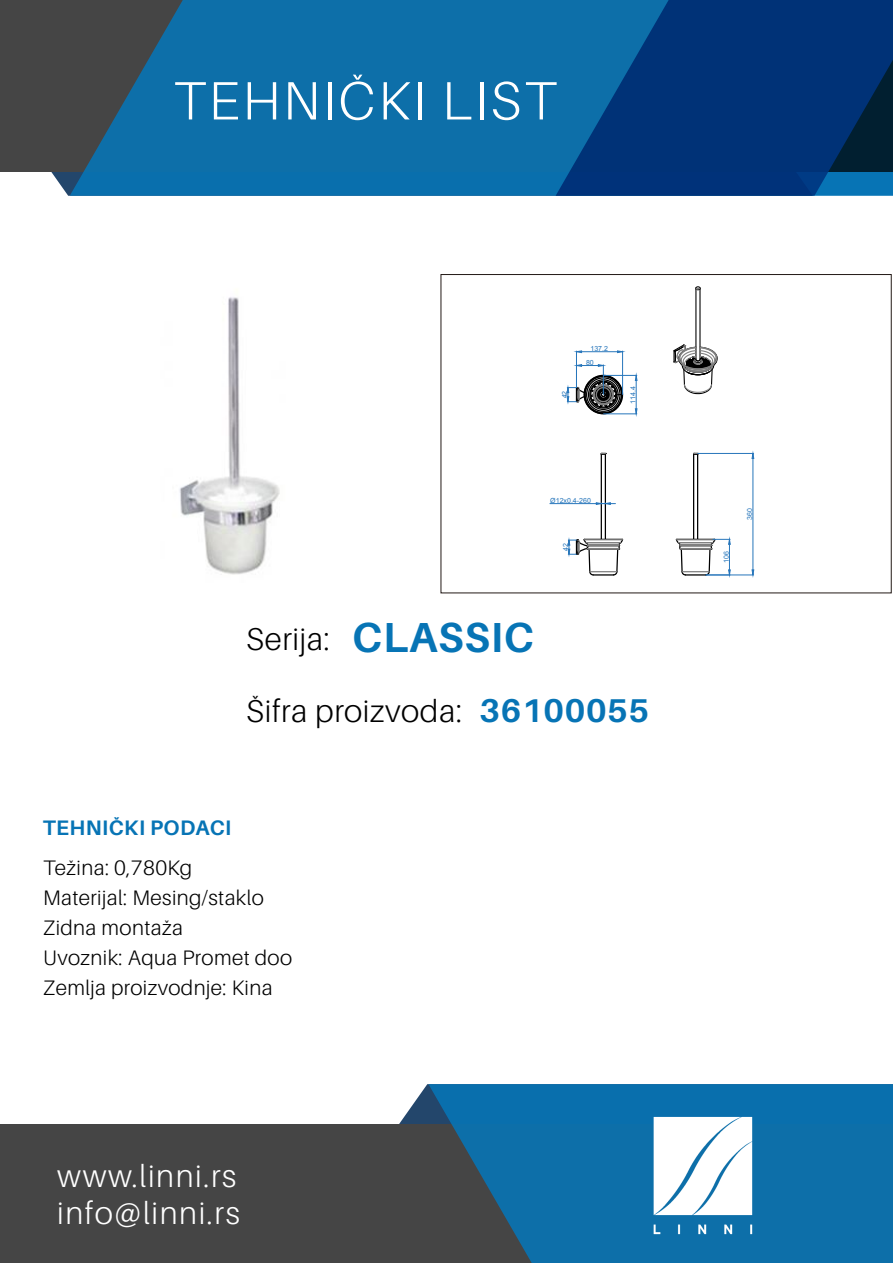
<style>
.page{position:relative;width:893px;height:1263px;background:#fff}
.page>*{position:absolute;margin:0;border:0;box-sizing:border-box;transform-origin:0 0}
.t1{font:300 54px "Aileron";letter-spacing:.05em;color:#fff}
.t2{font:700 42px "Aileron";letter-spacing:.02em;color:#0774b5}
.t3{font:700 33px "Aileron";letter-spacing:.02em;color:#0774b5}
.t4{font:300 31.5px/37.8px "Aileron";letter-spacing:.05em;color:#fff}
.t5{font:300 31.5px "Aileron";letter-spacing:.02em;color:#000}
.t6{font:300 21px/30px "Aileron";letter-spacing:.02em;color:#000}
.t7{font:700 21px "Aileron";letter-spacing:.02em;color:#0774b5}
.t8{font:7.05px "Arial";color:#2776bb}
</style>
<div class="page">
<svg style="left:294px;top:1084px;width:134px;height:41px"></svg>
<div style="left:0;top:1125px;width:893px;height:138px;background:#454545"></div>
<svg style="left:428px;top:1084px;width:465px;height:179px;fill:#0d6fa9"></svg>
<div style="left:0;top:0;width:893px;height:172px;background:#454545"></div>
<svg style="left:70px;top:0;width:486px;height:196px;background:#136a9d"></svg>
<svg style="left:556px;top:0;width:337px;height:196px;background:#023c7d"></svg>
<img style="left:614px;top:1084px;width:179px;height:179px">
<img style="left:179px;top:297px;width:101px;height:278px">
<hr style="left:605px;top:454px;width:1px;height:85px;background:#000">
<hr style="left:601px;top:454px;width:1px;height:85px;background:#000">
<hr style="left:697px;top:454px;width:1px;height:85px;background:#000">
<hr style="left:693px;top:454px;width:1px;height:85px;background:#000">
<hr style="left:699px;top:288px;width:1px;height:72px;background:#000">
<hr style="left:695px;top:288px;width:1px;height:72px;background:#000">
<svg style="left:695px;top:286px;width:6px;height:5px"></svg>
<svg style="left:673px;top:344px;width:45px;height:51px"></svg>
<svg style="left:675px;top:538px;width:56px;height:38px"></svg>
<hr style="left:706px;top:575px;width:48px;height:1px;background:#2776bb">
<hr style="left:698px;top:453px;width:56px;height:1px;background:#2776bb">
<hr style="left:753px;top:458px;width:1px;height:112px;background:#2776bb">
<svg style="left:751px;top:569px;width:3px;height:7px"></svg>
<svg style="left:751px;top:454px;width:3px;height:5px"></svg>
<hr style="left:576px;top:351px;width:1px;height:36px;background:#2776bb">
<hr style="left:622px;top:351px;width:1px;height:43px;background:#2776bb">
<hr style="left:582px;top:351px;width:35px;height:1px;background:#2776bb">
<svg style="left:576px;top:350px;width:6px;height:3px"></svg>
<svg style="left:617px;top:350px;width:6px;height:3px"></svg>
<svg style="left:566px;top:364px;width:72px;height:51px"></svg>
<svg style="left:567px;top:538px;width:57px;height:38px"></svg>
<hr style="left:550px;top:503px;width:46px;height:1px;background:#2776bb">
<svg style="left:596px;top:502px;width:19px;height:3px"></svg>
<div style="left:441px;top:274px;width:451px;height:319px;border:1px solid #231916"></div>
<h1 class="t1" style="left:173px;top:71px;width:385px">TEHNIČKI LIST</h1>
<p class="t8" style="left:590px;top:344px;width:19px">137.2</p>
<p class="t8" style="left:560px;top:398px;width:9px;rotate:-90deg">42</p>
<p class="t8" style="left:586px;top:358px;width:9px">80</p>
<p class="t8" style="left:628px;top:404px;width:19px;rotate:-90deg">114.4</p>
<p class="t8" style="left:550px;top:496px;width:42px">Ø12x0.4-260</p>
<p class="t8" style="left:561px;top:551px;width:9px;rotate:-90deg">42</p>
<h2 class="t2" style="left:352px;top:613px;width:183px">CLASSIC</h2>
<h3 class="t5" style="left:246px;top:622px;width:85px">Serija:</h3>
<h3 class="t5" style="left:246px;top:694px;width:218px">Šifra proizvoda:</h3>
<h3 class="t3" style="left:480px;top:692px;width:171px">36100055</h3>
<p class="t7" style="left:43px;top:816px;width:190px">TEHNIČKI PODACI</p>
<p class="t6" style="left:43px;top:853px;width:250px">Težina: 0,780Kg<br>Materijal: Mesing/staklo<br>Zidna montaža<br>Uvoznik: Aqua Promet doo<br>Zemlja proizvodnje: Kina</p>
<h3 class="t4" style="left:57px;top:1157px;width:184px">www.linni.rs info@linni.rs</h3>
<p class="t8" style="left:722px;top:563px;width:13px;rotate:-90deg">106</p>
<p class="t8" style="left:745px;top:520px;width:13px;rotate:-90deg">360</p>
</div>
